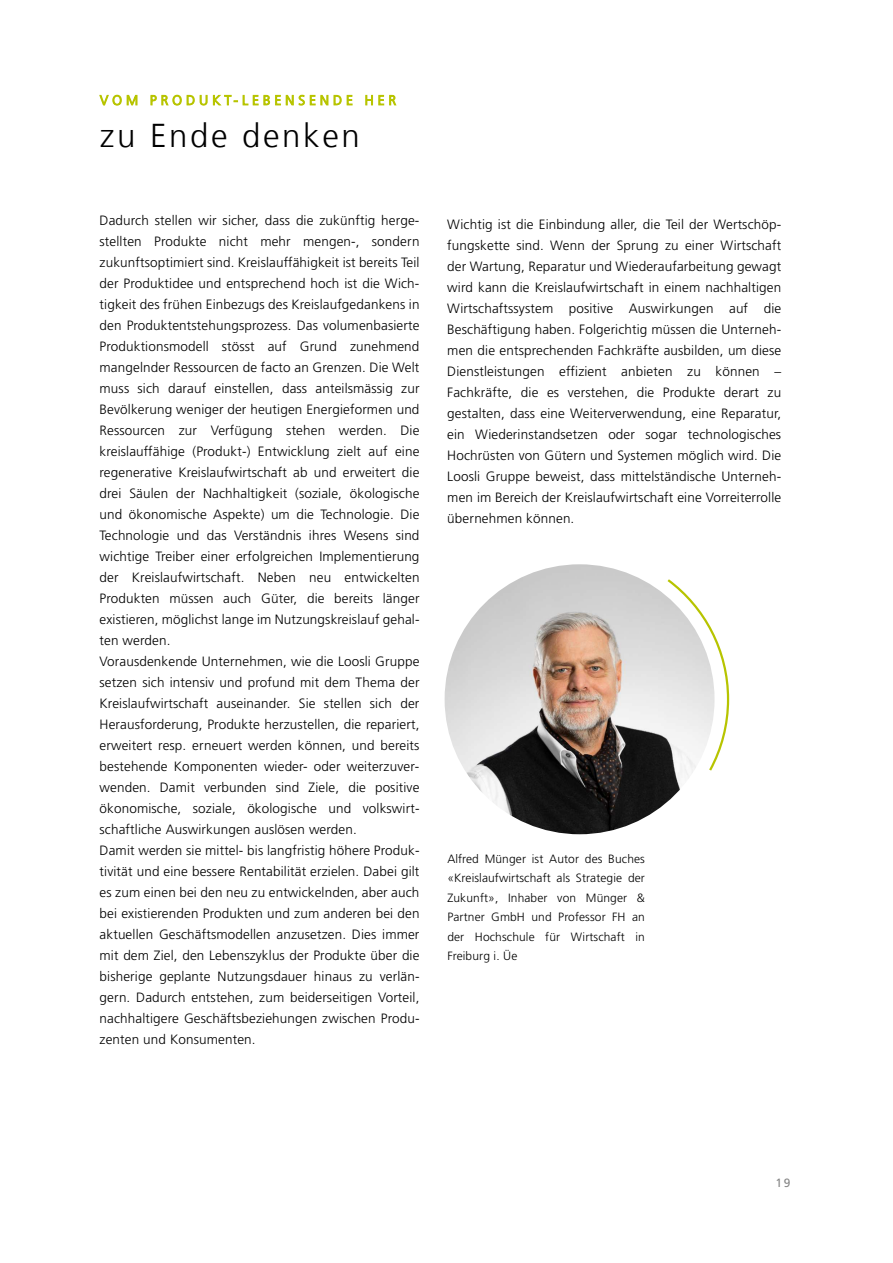
<style>
.page{position:relative;width:893px;height:1263px;background:#fff}
.page>*{position:absolute;margin:0;border:0;box-sizing:border-box;transform-origin:0 0}
.t1{font:300 33px "Frutiger LT";letter-spacing:.08em;color:#000}
.t2{font:300 13.5px/21px "Frutiger LT Pro";letter-spacing:.01em;color:#000}
.t3{font:300 12px/19.5px "Frutiger LT Pro";letter-spacing:.01em;color:#000;text-align:justify}
.t4{font:12px "Frutiger LT Com";color:#868686}
</style>
<div class="page">
<svg style="left:99px;top:94px;width:39px;height:12px"></svg>
<svg style="left:150px;top:94px;width:203px;height:12px"></svg>
<svg style="left:365px;top:94px;width:32px;height:12px"></svg>
<img style="left:445px;top:564px;width:269px;height:270px;border-radius:135px">
<svg style="left:665px;top:579px;width:65px;height:194px"></svg>
<h1 class="t1" style="left:100px;top:122px;width:261px">zu Ende denken</h1>
<p class="t2" style="left:100px;top:210px;width:321px">Dadurch stellen wir sicher, dass die zukünftig herge&shy;stellten Produkte nicht mehr mengen-, sondern zukunftsoptimiert sind. Kreislauffähigkeit ist bereits Teil der Produktidee und entsprechend hoch ist die Wich&shy;tigkeit des frühen Einbezugs des Kreislaufgedankens in den Produktentstehungsprozess. Das volumenbasierte Produktionsmodell stösst auf Grund zunehmend mangelnder Ressourcen de facto an Grenzen. Die Welt muss sich darauf einstellen, dass anteilsmässig zur Bevölkerung weniger der heutigen Energieformen und Ressourcen zur Verfügung stehen werden. Die kreislauffähige (Produkt-) Entwicklung zielt auf eine regenerative Kreislaufwirtschaft ab und erweitert die drei Säulen der Nachhaltigkeit (soziale, ökologische und ökonomische Aspekte) um die Technologie. Die Technologie und das Verständnis ihres Wesens sind wichtige Treiber einer erfolgreichen Implementierung der Kreislaufwirtschaft. Neben neu entwickelten Produkten müssen auch Güter, die bereits länger existieren, möglichst lange im Nutzungskreislauf gehal&shy;ten werden.<br>Vorausdenkende Unternehmen, wie die Loosli Gruppe setzen sich intensiv und profund mit dem Thema der Kreislaufwirtschaft auseinander. Sie stellen sich der Herausforderung, Produkte herzustellen, die repariert, erweitert resp. erneuert werden können, und bereits bestehende Komponenten wieder- oder weiterzuver&shy;wenden. Damit verbunden sind Ziele, die positive ökonomische, soziale, ökologische und volkswirt&shy;schaftliche Auswirkungen auslösen werden.<br>Damit werden sie mittel- bis langfristig höhere Produk&shy;tivität und eine bessere Rentabilität erzielen. Dabei gilt es zum einen bei den neu zu entwickelnden, aber auch bei existierenden Produkten und zum anderen bei den aktuellen Geschäftsmodellen anzusetzen. Dies immer mit dem Ziel, den Lebenszyklus der Produkte über die bisherige geplante Nutzungsdauer hinaus zu verlän&shy;gern. Dadurch entstehen, zum beiderseitigen Vorteil, nachhaltigere Geschäftsbeziehungen zwischen Produ&shy;zenten und Konsumenten.</p>
<p class="t2" style="left:447px;top:214px;width:335px;text-align:justify">Wichtig ist die Einbindung aller, die Teil der Wertschöp&shy;fungskette sind. Wenn der Sprung zu einer Wirtschaft der Wartung, Reparatur und Wiederaufarbeitung gewagt wird kann die Kreislaufwirtschaft in einem nachhaltigen Wirtschaftssystem positive Auswirkungen auf die Beschäftigung haben. Folgerichtig müssen die Unterneh&shy;men die entsprechenden Fachkräfte ausbilden, um diese Dienstleistungen effizient anbieten zu können – Fachkräfte, die es verstehen, die Produkte derart zu gestalten, dass eine Weiterverwendung, eine Reparatur, ein Wiederinstandsetzen oder sogar technologisches Hochrüsten von Gütern und Systemen möglich wird. Die Loosli Gruppe beweist, dass mittelständische Unterneh&shy;men im Bereich der Kreislaufwirtschaft eine Vorreiterrolle übernehmen können.</p>
<p class="t3" style="left:447px;top:849px;width:199px">Alfred Münger ist Autor des Buches «Kreislaufwirtschaft als Strategie der Zukunft», Inhaber von Münger &amp; Partner GmbH und Professor FH an der Hochschule für Wirtschaft in Freiburg i. Üe</p>
<p class="t4" style="left:775px;top:1176px;width:17px">19</p>
</div>
